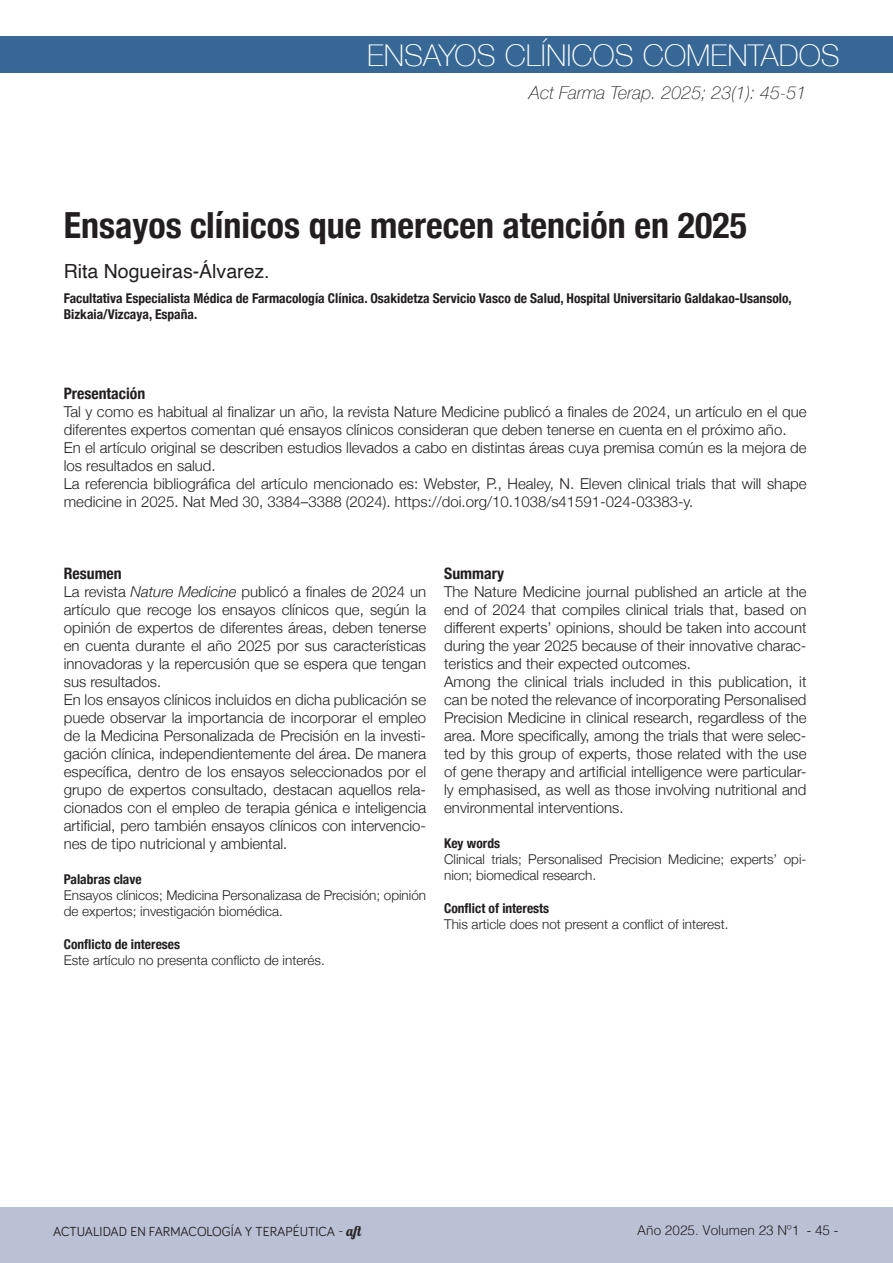
<style>
.page{position:relative;width:893px;height:1263px;background:#fff}
.page>*{position:absolute;margin:0;border:0;box-sizing:border-box;transform-origin:0 0}
.Titular{font:700 condensed 36px "Helvetica Neue";color:#231f20}
.SECCION{font:100 30px "Helvetica Neue";color:#fff}
.t1{font:19.5px "Helvetica";color:#231f20}
.t2{font:italic 100 18px "Helvetica Neue";color:#231f20}
.t3{font:100 16.5px "Helvetica Neue";color:#fff}
.t4{font:700 condensed 15.75px "Helvetica Neue";color:#231f20}
.t5{font:300 15px/18px "Helvetica Neue";color:#231f20;text-align:justify}
.t6{font:300 13.5px/16.2px "Helvetica Neue";color:#231f20}
.t7{font:700 condensed 13.5px/16.2px "Helvetica Neue";color:#231f20}
.t8{font:13.5px "Bariol";color:#231f20}
.t9{font:300 13.5px "Helvetica";color:#231f20}
.s1{font-style:italic}
.s2{font-family:"Lobster 1.4"}
</style>
<div class="page">
<div style="left:0;top:1207px;width:893px;height:56px;background:#bac1d5"></div>
<div style="left:0;top:36px;width:893px;height:36px;background:#366795"></div>
<p class="SECCION" style="left:367px;top:32px;width:474px">ENSAYOS CLÍNICOS COMENTADOS</p>
<p class="t3" style="left:581px;top:37px;width:261px">ENSAYOS CLÍNICOS COMENTADOS</p>
<p class="t2" style="left:529px;top:79px;width:279px">Act Farma Terap. 2025; 23(1): 45-51</p>
<p class="Titular" style="left:64px;top:195px;width:685px">Ensayos clínicos que merecen atención en 2025</p>
<p class="t1" style="left:64px;top:256px;width:207px">Rita Nogueiras-Álvarez.</p>
<p class="t7" style="left:64px;top:289px;width:729px">Facultativa Especialista Médica de Farmacología Clínica. Osakidetza Servicio Vasco de Salud, Hospital Universitario Galdakao-Usansolo,<br>Bizkaia/Vizcaya, España.</p>
<p class="t4" style="left:64px;top:380px;width:83px">Presentación</p>
<p class="t5" style="left:64px;top:401px;width:744px">Tal y como es habitual al finalizar un año, la revista Nature Medicine publicó a finales de 2024, un artículo en el que diferentes expertos comentan qué ensayos clínicos consideran que deben tenerse en cuenta en el próximo año.</p>
<p class="t5" style="left:64px;top:437px;width:744px">En el artículo original se describen estudios llevados a cabo en distintas áreas cuya premisa común es la mejora de los resultados en salud.</p>
<p class="t5" style="left:64px;top:473px;width:744px">La referencia bibliográfica del artículo mencionado es: Webster, P., Healey, N. Eleven clinical trials that will shape medicine in 2025. Nat Med 30, 3384–3388 (2024). https://doi.org/10.1038/s41591-024-03383-y.</p>
<p class="t4" style="left:64px;top:560px;width:60px">Resumen</p>
<p class="t5" style="left:64px;top:581px;width:364px">La revista <span class="s1">Nature Medicine</span> publicó a finales de 2024 un artículo que recoge los ensayos clínicos que, según la opinión de expertos de diferentes áreas, deben tenerse en cuenta durante el año 2025 por sus características innovadoras y la repercusión que se espera que tengan sus resultados.</p>
<p class="t5" style="left:64px;top:689px;width:364px">En los ensayos clínicos incluidos en dicha publicación se puede observar la importancia de incorporar el empleo de la Medicina Personalizada de Precisión en la investi&shy;gación clínica, independientemente del área. De manera específica, dentro de los ensayos seleccionados por el grupo de expertos consultado, destacan aquellos rela&shy;cionados con el empleo de terapia génica e inteligencia artificial, pero también ensayos clínicos con intervencio&shy;nes de tipo nutricional y ambiental.</p>
<p class="t7" style="left:64px;top:870px;width:79px">Palabras clave</p>
<p class="t6" style="left:64px;top:886px;width:364px">Ensayos clínicos; Medicina Personalizasa de Precisión; opinión de expertos; investigación biomédica.</p>
<p class="t7" style="left:64px;top:935px;width:118px">Conflicto de intereses</p>
<p class="t6" style="left:64px;top:951px;width:263px">Este artículo no presenta conflicto de interés.</p>
<p class="t4" style="left:444px;top:560px;width:62px">Summary</p>
<p class="t5" style="left:444px;top:581px;width:364px">The Nature Medicine journal published an article at the end of 2024 that compiles clinical trials that, based on different experts’ opinions, should be taken into account during the year 2025 because of their innovative charac&shy;teristics and their expected outcomes.</p>
<p class="t5" style="left:444px;top:671px;width:364px">Among the clinical trials included in this publication, it can be noted the relevance of incorporating Personalised Precision Medicine in clinical research, regardless of the area. More specifically, among the trials that were selec&shy;ted by this group of experts, those related with the use of gene therapy and artificial intelligence were particular&shy;ly emphasised, as well as those involving nutritional and environmental interventions.</p>
<p class="t7" style="left:444px;top:834px;width:57px">Key words</p>
<p class="t6" style="left:444px;top:850px;width:364px">Clinical trials; Personalised Precision Medicine; experts’ opi&shy;nion; biomedical research.</p>
<p class="t7" style="left:444px;top:899px;width:107px">Conflict of interests</p>
<p class="t6" style="left:444px;top:915px;width:286px">This article does not present a conflict of interest.</p>
<p class="t8" style="left:53px;top:1222px;width:313px">ACTUALIDAD EN FARMACOLOGÍA Y TERAPÉUTICA - <span class="s2">aft</span></p>
<p class="t9" style="left:637px;top:1218px;width:203px">Año 2025. Volumen 23 Nº1 - 45 -</p>
</div>
